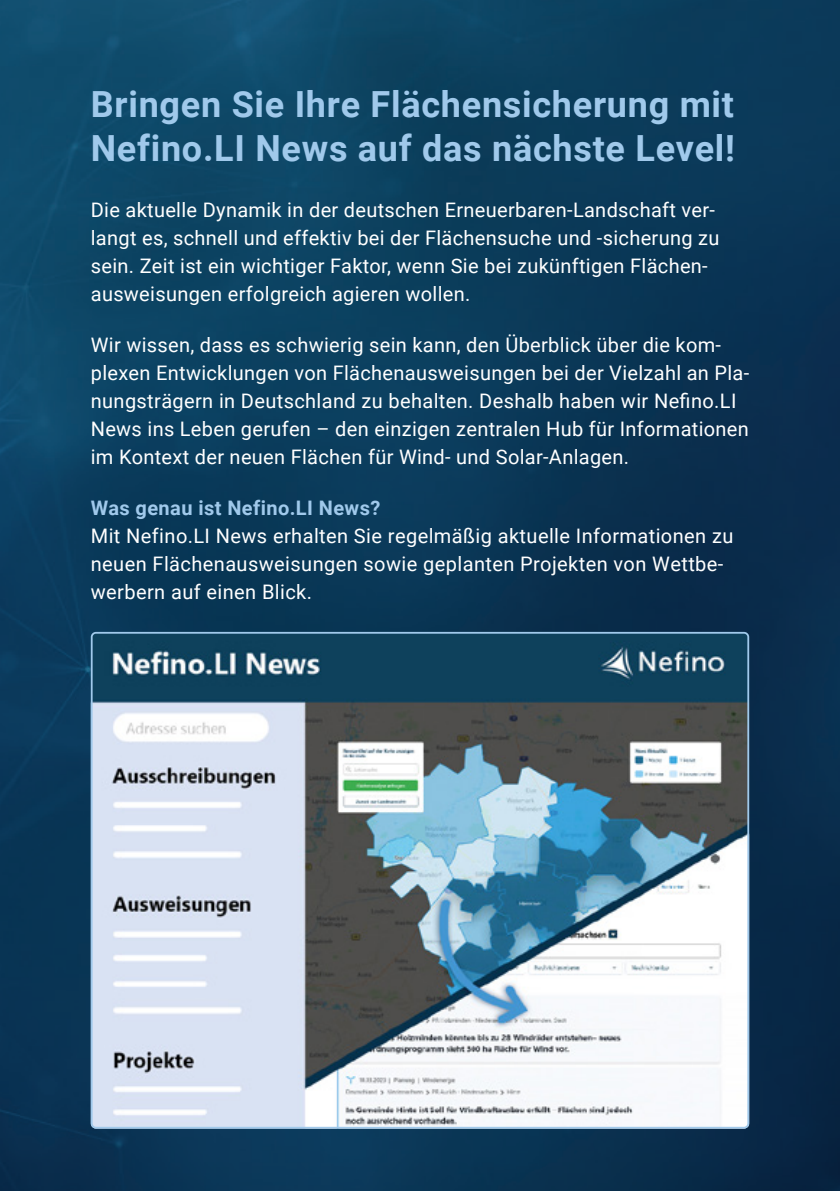
<style>
.page{position:relative;width:840px;height:1191px;background:#fff}
.page>*{position:absolute;margin:0;border:0;box-sizing:border-box;transform-origin:0 0}
.t1{font:700 36px/44px "Roboto";letter-spacing:.02em;color:#a0c9eb}
.t2{font:20px/28px "Roboto";letter-spacing:.015em;color:#fff}
.t3{font:700 20px "Roboto";letter-spacing:.02em;color:#a0c9eb}
</style>
<div class="page">
<img style="left:0;top:0;width:839px;height:1191px">
<img style="left:91px;top:632px;width:657px;height:496px">
<div style="left:91px;top:632px;width:657px;height:496px;border:2px solid #a0c9eb;border-radius:4px"></div>
<h1 class="t1" style="left:91px;top:81px;width:645px">Bringen Sie Ihre Flächensicherung mit<br>Nefino.LI News auf das nächste Level!</h1>
<p class="t2" style="left:91px;top:195px;width:629px">Die aktuelle Dynamik in der deutschen Erneuerbaren-Landschaft ver&shy;langt es, schnell und effektiv bei der Flächensuche und -sicherung zu sein. Zeit ist ein wichtiger Faktor, wenn Sie bei zukünftigen Flächen&shy;ausweisungen erfolgreich agieren wollen.</p>
<p class="t2" style="left:91px;top:330px;width:659px">Wir wissen, dass es schwierig sein kann, den Überblick über die kom&shy;plexen Entwicklungen von Flächenausweisungen bei der Vielzahl an Pla&shy;nungs-trägern in Deutschland zu behalten. Deshalb haben wir Nefino.LI News ins Leben gerufen – den einzigen zentralen Hub für Informationen im Kontext der neuen Flächen für Wind- und Solar-Anlagen.</p>
<p class="t3" style="left:91px;top:494px;width:291px">Was genau ist Nefino.LI News?</p>
<p class="t2" style="left:91px;top:521px;width:643px">Mit Nefino.LI News erhalten Sie regelmäßig aktuelle Informationen zu neuen Flächenausweisungen sowie geplanten Projekten von Wettbe&shy;werbern auf einen Blick.</p>
</div>
